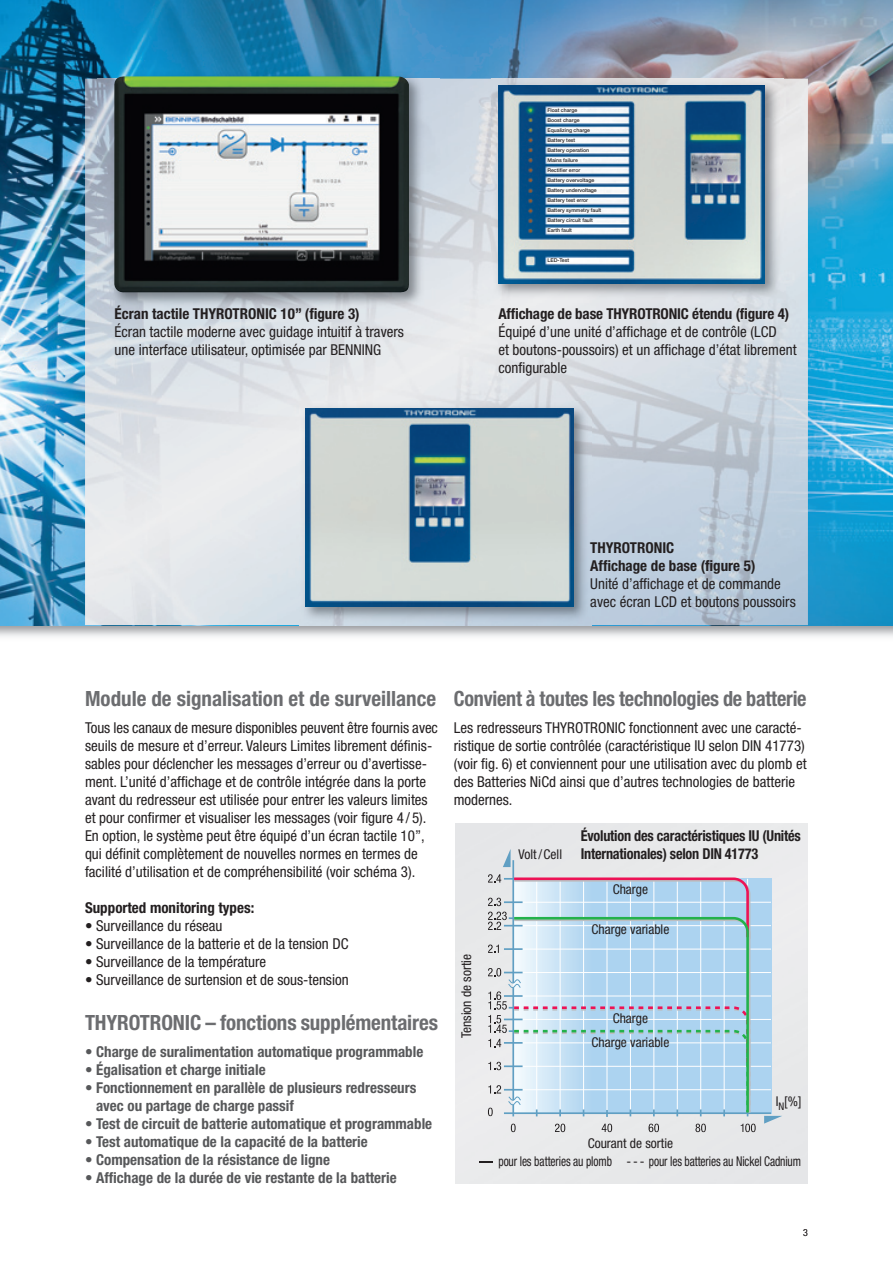
<style>
.page{position:relative;width:893px;height:1263px;background:#fff}
.page>*{position:absolute;margin:0;border:0;box-sizing:border-box;transform-origin:0 0}
.t1{font:700 condensed 21px "Helvetica Neue LT Pro";letter-spacing:-.005em;color:#6c6d70}
.t2{font:700 condensed 21px "Helvetica Neue LT Pro";letter-spacing:-.005em;color:#6c6d70;scale:.96 1}
.t3{font:condensed 15px/18px "Helvetica Neue LT Pro";color:#231f20}
.t4{font:700 condensed 15px/18px "Helvetica Neue LT Pro";color:#57585a}
.t5{font:700 condensed 15px/18px "Helvetica Neue LT Pro";letter-spacing:-.01em;color:#231f20}
.t6{font:700 condensed 15px/18px "Helvetica Neue LT Pro";letter-spacing:-.01em;color:#231f20;scale:.95 1}
.t7{font:condensed 13.5px/23.4px "Helvetica Neue LT Pro";color:#231f20;text-align:center}
.t8{font:condensed 13.5px "Helvetica Neue LT Pro";color:#231f20;scale:4 1}
.t9{font:300 condensed 9.75px "Helvetica Neue LT Pro";color:#231f20}
.t10{font:500 5.25px/10.1px "Helvetica Neue LT Pro";color:#231f20}
</style>
<div class="page">
<img style="left:0;top:625px;width:893px;height:12px">
<img style="left:0;top:0;width:893px;height:625px">
<img style="left:85px;top:79px;width:723px;height:547px">
<div style="left:455px;top:823px;width:353px;height:360px;background:#e8e9ea"></div>
<img style="left:491px;top:79px;width:293px;height:223px">
<img style="left:498px;top:85px;width:267px;height:198px">
<img style="left:97px;top:60px;width:342px;height:261px">
<img style="left:114px;top:76px;width:295px;height:217px">
<div style="left:513px;top:879px;width:258px;height:234px;background:#acd3f0"></div>
<hr style="left:513px;top:972px;width:258px;height:1px;background:#fff">
<hr style="left:513px;top:949px;width:258px;height:1px;background:#fff">
<hr style="left:513px;top:925px;width:258px;height:1px;background:#fff">
<hr style="left:513px;top:902px;width:258px;height:1px;background:#fff">
<hr style="left:513px;top:995px;width:258px;height:1px;background:#fff">
<hr style="left:513px;top:1019px;width:258px;height:1px;background:#fff">
<hr style="left:513px;top:1042px;width:258px;height:1px;background:#fff">
<hr style="left:513px;top:1066px;width:258px;height:1px;background:#fff">
<hr style="left:513px;top:1089px;width:258px;height:1px;background:#fff">
<svg style="left:503px;top:849px;width:8px;height:18px"></svg>
<hr style="left:512px;top:860px;width:2px;height:123px;background:#609fc3">
<svg style="left:555px;top:1124px;width:10px;height:8px"></svg>
<svg style="left:602px;top:1124px;width:10px;height:8px"></svg>
<svg style="left:649px;top:1124px;width:10px;height:8px"></svg>
<svg style="left:695px;top:1124px;width:11px;height:8px"></svg>
<svg style="left:741px;top:1124px;width:15px;height:8px"></svg>
<svg style="left:511px;top:1124px;width:5px;height:8px"></svg>
<svg style="left:764px;top:1116px;width:18px;height:7px"></svg>
<hr style="left:504px;top:1112px;width:267px;height:2px;background:#609fc3">
<svg style="left:488px;top:968px;width:264px;height:149px;background:#d4d8db"></svg>
<svg style="left:488px;top:874px;width:264px;height:79px"></svg>
<svg style="left:511px;top:916px;width:239px;height:199px"></svg>
<img style="left:299px;top:402px;width:293px;height:223px">
<img style="left:299px;top:625px;width:293px;height:1px">
<img style="left:306px;top:409px;width:267px;height:198px">
<p class="t5" style="left:115px;top:306px;width:246px">Écran tactile THYROTRONIC 10” (figure 3)</p>
<p class="t3" style="left:115px;top:324px;width:291px">Écran tactile moderne avec guidage intuitif à travers une interface utilisateur, optimisée par BENNING</p>
<p class="t10" style="left:547px;top:106px;width:55px">Float charge<br>Boost charge<br>Equalizing charge<br>Battery test<br>Battery operation<br>Mains failure<br>Rectifier error<br>Battery overvoltage<br>Battery undervoltage<br>Battery test error<br>Battery symmetry fault<br>Battery circuit fault<br>Earth fault</p>
<p class="t10" style="left:547px;top:256px;width:23px">LED-Test</p>
<p class="t5" style="left:498px;top:306px;width:292px">Affichage de base THYROTRONIC étendu (figure 4)</p>
<p class="t3" style="left:498px;top:324px;width:300px">Équipé d’une unité d’affichage et de contrôle (LCD<br>et boutons-poussoirs) et un affichage d’état librement configurable</p>
<p class="t5" style="left:590px;top:540px;width:167px">THYROTRONIC<br>Affichage de base (figure 5)</p>
<p class="t3" style="left:590px;top:576px;width:207px">Unité d’affichage et de commande avec écran LCD et boutons poussoirs</p>
<h1 class="t1" style="left:85px;top:691px;width:353px">Module de signalisation et de surveillance</h1>
<p class="t3" style="left:85px;top:720px;width:354px">Tous les canaux de mesure disponibles peuvent être fournis avec seuils de mesure et d’erreur. Valeurs Limites librement définis&shy;sables pour déclencher les messages d’erreur ou d’avertisse&shy;ment. L’unité d’affichage et de contrôle intégrée dans la porte avant du redresseur est utilisée pour entrer les valeurs limites et pour confirmer et visualiser les messages (voir figure 4 / 5).<br>En option, le système peut être équipé d’un écran tactile 10”, qui définit complètement de nouvelles normes en termes de facilité d’utilisation et de compréhensibilité (voir schéma 3).</p>
<p class="t5" style="left:85px;top:900px;width:171px">Supported monitoring types:</p>
<p class="t3" style="left:85px;top:918px;width:139px">• Surveillance du réseau</p>
<p class="t3" style="left:85px;top:936px;width:265px">• Surveillance de la batterie et de la tension DC</p>
<p class="t3" style="left:85px;top:954px;width:183px">• Surveillance de la température</p>
<p class="t3" style="left:85px;top:972px;width:265px">• Surveillance de surtension et de sous-tension</p>
<h1 class="t1" style="left:85px;top:1015px;width:354px">THYROTRONIC – fonctions supplémentaires</h1>
<p class="t4" style="left:85px;top:1044px;width:340px">• Charge de suralimentation automatique programmable</p>
<p class="t4" style="left:85px;top:1062px;width:182px">• Égalisation et charge initiale</p>
<p class="t4" style="left:96px;top:1080px;width:322px;text-indent:-11px">• Fonctionnement en parallèle de plusieurs redresseurs avec ou partage de charge passif</p>
<p class="t4" style="left:85px;top:1116px;width:349px">• Test de circuit de batterie automatique et programmable</p>
<p class="t4" style="left:85px;top:1134px;width:284px">• Test automatique de la capacité de la batterie</p>
<p class="t4" style="left:85px;top:1152px;width:247px">• Compensation de la résistance de ligne</p>
<p class="t4" style="left:85px;top:1170px;width:313px">• Affichage de la durée de vie restante de la batterie</p>
<h1 class="t2" style="left:454px;top:691px;width:369px">Convient à toutes les technologies de batterie</h1>
<p class="t3" style="left:454px;top:720px;width:354px">Les redresseurs THYROTRONIC fonctionnent avec une caracté&shy;ristique de sortie contrôlée (caractéristique IU selon DIN 41773) (voir fig. 6) et conviennent pour une utilisation avec du plomb et des Batteries NiCd ainsi que d’autres technologies de batterie modernes.</p>
<p class="t7" style="left:456px;top:1038px;width:86px;rotate:-90deg">Tension de sortie</p>
<p class="t7" style="left:519px;top:843px;width:45px">Volt / Cell</p>
<p class="t6" style="left:581px;top:828px;width:233px">Évolution des caractéristiques IU (Unités<br>Internationales) selon DIN 41773</p>
<p class="t7" style="left:613px;top:879px;width:37px">Charge</p>
<p class="t7" style="left:591px;top:918px;width:79px">Charge variable</p>
<p class="t7" style="left:591px;top:1008px;width:79px">Charge<br>Charge variable</p>
<p class="t7" style="left:588px;top:1132px;width:87px">Courant de sortie</p>
<p class="t7" style="left:776px;top:1091px;width:27px">I<sub>N</sub>[%]</p>
<p class="t8" style="left:477px;top:1156px;width:83px">-pour les batteries au plomb - - - pour les batteries au Nickel Cadnium</p>
<p class="t9" style="left:803px;top:1227px;width:6px">3</p>
</div>
